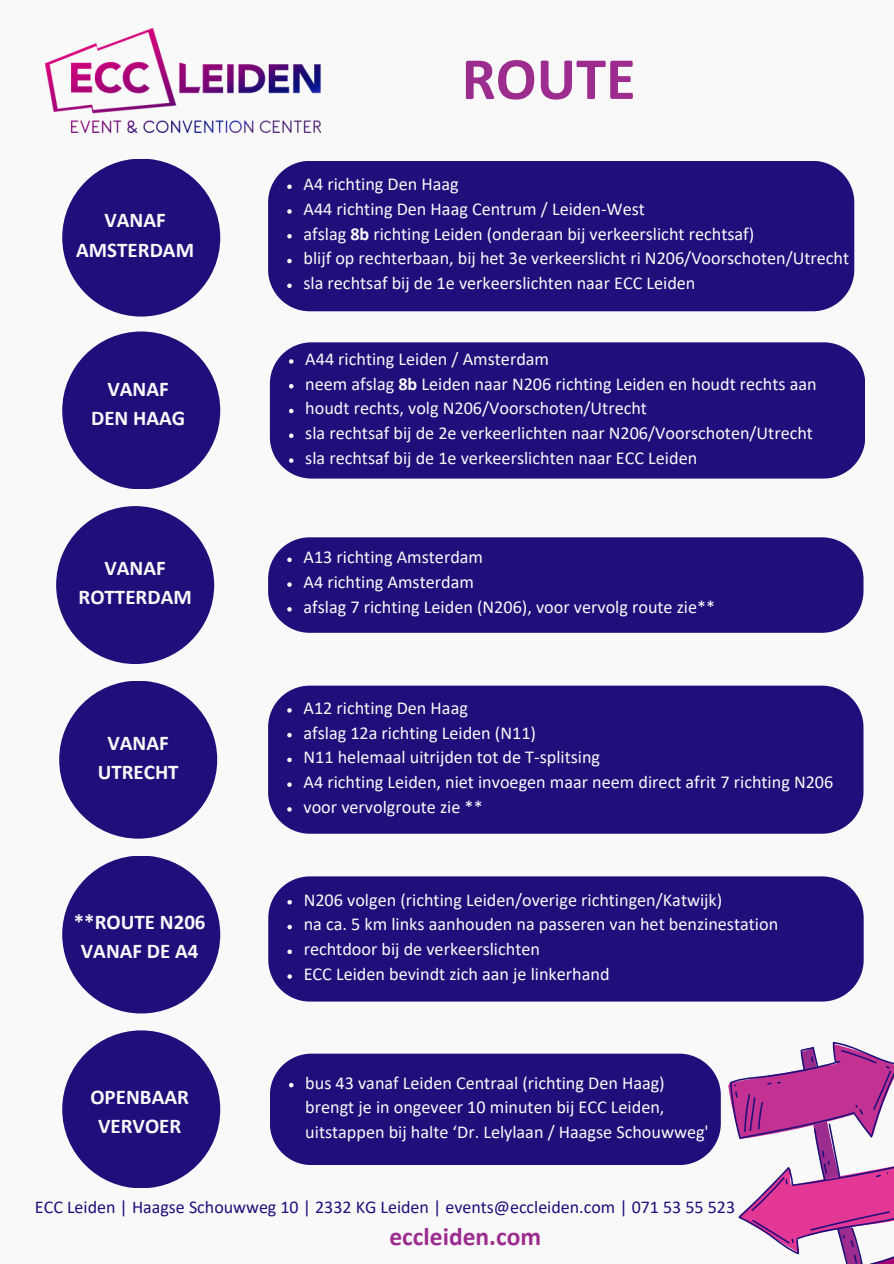
<style>
.page{position:relative;width:894px;height:1264px;background:#fff}
.page>*{position:absolute;margin:0;border:0;box-sizing:border-box;transform-origin:0 0}
.t1{font:700 60.45px "Calibri";color:#9c2d8f}
.t2{font:700 25.5px "Calibri";color:#9c2d8f}
.t3{font:700 21px/29.2px "Calibri";color:#faf9f9;text-align:center}
.t4{font:18.15px/24.8px "Calibri";color:#faf9f9}
.t5{font:18px "Calibri";color:#1f0f7b}
.s1{font-weight:700}
</style>
<div class="page">
<div style="left:0;top:0;width:893px;height:1263px;background:#faf9f9"></div>
<div style="left:268px;top:161px;width:586px;height:150px;background:#1f0f7b;border-radius:42px"></div>
<svg style="left:287px;top:184px;width:4px;height:5px"></svg>
<svg style="left:287px;top:209px;width:4px;height:5px"></svg>
<svg style="left:287px;top:234px;width:4px;height:4px"></svg>
<svg style="left:287px;top:259px;width:4px;height:4px"></svg>
<svg style="left:287px;top:283px;width:4px;height:5px"></svg>
<div style="left:62px;top:159px;width:158px;height:157px;background:#1f0f7b;border-radius:50%"></div>
<div style="left:268px;top:876px;width:595px;height:125px;background:#1f0f7b;border-radius:42px"></div>
<svg style="left:287px;top:900px;width:5px;height:4px"></svg>
<svg style="left:287px;top:924px;width:5px;height:5px"></svg>
<svg style="left:287px;top:949px;width:5px;height:5px"></svg>
<svg style="left:287px;top:974px;width:5px;height:4px"></svg>
<svg style="left:728px;top:1042px;width:166px;height:221px"></svg>
<img style="left:45px;top:28px;width:275px;height:105px">
<div style="left:62px;top:331px;width:158px;height:158px;background:#1f0f7b;border-radius:50%"></div>
<div style="left:56px;top:506px;width:158px;height:158px;background:#1f0f7b;border-radius:50%"></div>
<div style="left:59px;top:680px;width:158px;height:158px;background:#1f0f7b;border-radius:50%"></div>
<div style="left:62px;top:855px;width:158px;height:158px;background:#1f0f7b;border-radius:50%"></div>
<div style="left:62px;top:1030px;width:158px;height:158px;background:#1f0f7b;border-radius:50%"></div>
<div style="left:270px;top:342px;width:594px;height:136px;background:#1f0f7b;border-radius:42px"></div>
<svg style="left:289px;top:359px;width:4px;height:5px"></svg>
<svg style="left:289px;top:384px;width:4px;height:4px"></svg>
<svg style="left:289px;top:409px;width:4px;height:4px"></svg>
<svg style="left:289px;top:433px;width:4px;height:5px"></svg>
<svg style="left:289px;top:458px;width:4px;height:5px"></svg>
<div style="left:268px;top:537px;width:595px;height:96px;background:#1f0f7b;border-radius:42px"></div>
<svg style="left:287px;top:557px;width:4px;height:5px"></svg>
<svg style="left:287px;top:582px;width:4px;height:5px"></svg>
<svg style="left:287px;top:607px;width:4px;height:4px"></svg>
<div style="left:268px;top:685px;width:595px;height:148px;background:#1f0f7b;border-radius:42px"></div>
<svg style="left:287px;top:708px;width:4px;height:4px"></svg>
<svg style="left:287px;top:733px;width:4px;height:4px"></svg>
<svg style="left:287px;top:757px;width:4px;height:5px"></svg>
<svg style="left:287px;top:782px;width:4px;height:5px"></svg>
<svg style="left:287px;top:807px;width:4px;height:4px"></svg>
<div style="left:270px;top:1053px;width:450px;height:112px;background:#1f0f7b;border-radius:42px"></div>
<svg style="left:289px;top:1082px;width:4px;height:5px"></svg>
<p class="t3" style="left:76px;top:207px;width:119px">VANAF<br>AMSTERDAM</p>
<p class="t3" style="left:91px;top:376px;width:96px">VANAF<br>DEN HAAG</p>
<p class="t3" style="left:78px;top:555px;width:115px">VANAF<br>ROTTERDAM</p>
<h2 class="t3" style="left:98px;top:729px;width:82px">VANAF<br>UTRECHT</h2>
<p class="t3" style="left:74px;top:909px;width:133px">**ROUTE N206<br>VANAF DE A4</p>
<p class="t3" style="left:90px;top:1083px;width:100px">OPENBAAR<br>VERVOER</p>
<p class="t1" style="left:461px;top:54px;width:175px">ROUTE</p>
<p class="t4" style="left:303px;top:173px;width:157px">A4 richting Den Haag</p>
<h1 class="t4" style="left:303px;top:198px;width:343px">A44 richting Den Haag Centrum / Leiden-West</h1>
<h2 class="t4" style="left:303px;top:223px;width:452px">afslag <span class="s1">8b</span> richting Leiden (onderaan bij verkeerslicht rechtsaf)</h2>
<p class="t4" style="left:303px;top:247px;width:547px">blijf op rechterbaan, bij het 3e verkeerslicht ri N206/Voorschoten/Utrecht</p>
<p class="t4" style="left:303px;top:272px;width:393px">sla rechtsaf bij de 1e verkeerslichten naar ECC Leiden</p>
<p class="t4" style="left:305px;top:348px;width:245px">A44 richting Leiden / Amsterdam</p>
<h2 class="t4" style="left:305px;top:373px;width:513px">neem afslag <span class="s1">8b</span> Leiden naar N206 richting Leiden en houdt rechts aan</h2>
<p class="t4" style="left:305px;top:397px;width:343px">houdt rechts, volg N206/Voorschoten/Utrecht</p>
<p class="t4" style="left:305px;top:422px;width:509px">sla rechtsaf bij de 2e verkeerlichten naar N206/Voorschoten/Utrecht</p>
<p class="t4" style="left:305px;top:447px;width:393px">sla rechtsaf bij de 1e verkeerslichten naar ECC Leiden</p>
<p class="t4" style="left:303px;top:546px;width:181px">A13 richting Amsterdam</p>
<p class="t4" style="left:303px;top:571px;width:172px">A4 richting Amsterdam</p>
<h2 class="t4" style="left:303px;top:596px;width:413px">afslag 7 richting Leiden (N206), voor vervolg route zie**</h2>
<p class="t4" style="left:303px;top:697px;width:166px">A12 richting Den Haag</p>
<p class="t4" style="left:303px;top:721px;width:234px">afslag 12a richting Leiden (N11)</p>
<p class="t4" style="left:303px;top:746px;width:298px">N11 helemaal uitrijden tot de T-splitsing</p>
<p class="t4" style="left:303px;top:771px;width:531px">A4 richting Leiden, niet invoegen maar neem direct afrit 7 richting N206</p>
<p class="t4" style="left:303px;top:796px;width:181px">voor vervolgroute zie **</p>
<p class="t4" style="left:303px;top:888px;width:420px">N206 volgen (richting Leiden/overige richtingen/Katwijk)</p>
<p class="t4" style="left:303px;top:913px;width:476px">na ca. 5 km links aanhouden na passeren van het benzinestation</p>
<p class="t4" style="left:303px;top:938px;width:238px">rechtdoor bij de verkeerslichten</p>
<h2 class="t4" style="left:303px;top:963px;width:307px">ECC Leiden bevindt zich aan je linkerhand</h2>
<h2 class="t4" style="left:305px;top:1071px;width:405px">bus 43 vanaf Leiden Centraal (richting Den Haag) brengt je in ongeveer 10 minuten bij ECC Leiden, uitstappen bij halte ‘Dr. Lelylaan / Haagse Schouwweg'</h2>
<p class="t5" style="left:35px;top:1199px;width:701px">ECC Leiden | Haagse Schouwweg 10 | 2332 KG Leiden | events@eccleiden.com | 071 53 55 523</p>
<p class="t2" style="left:389px;top:1225px;width:153px">eccleiden.com</p>
</div>
